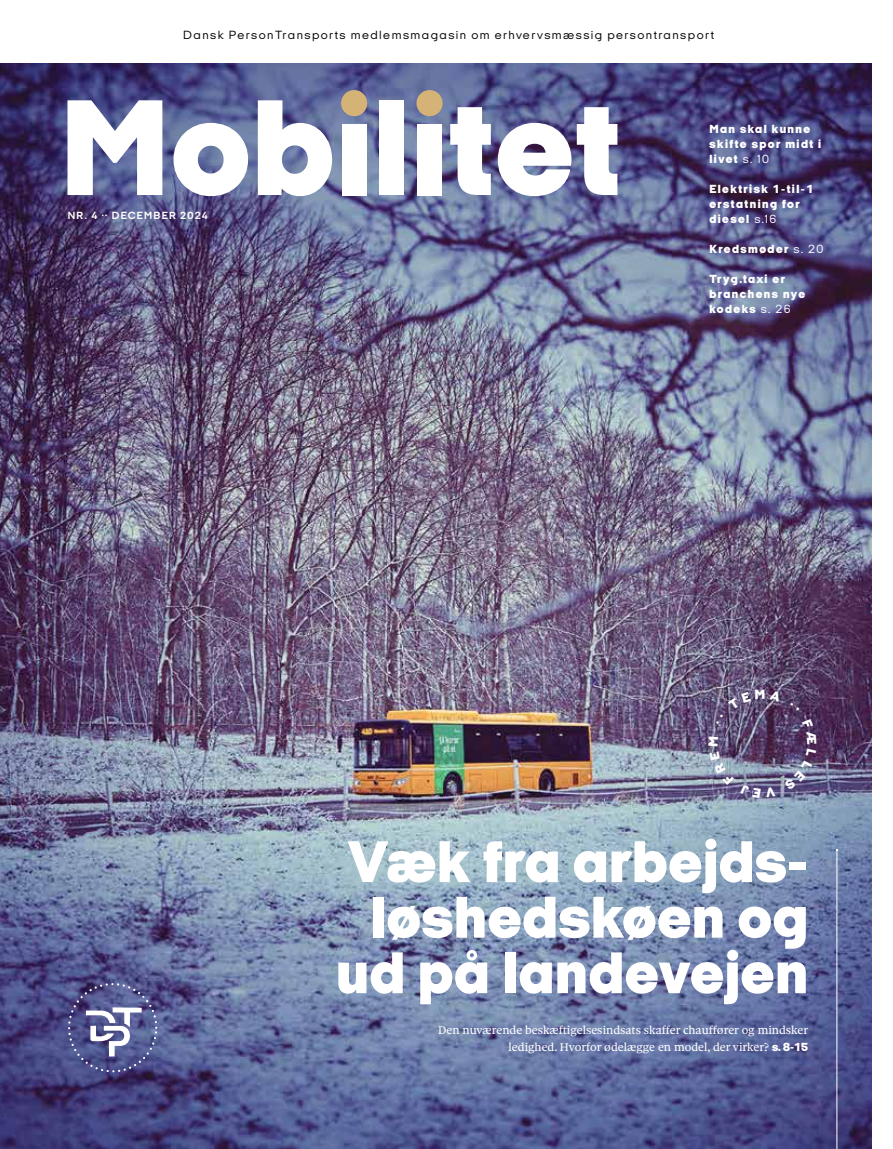
<style>
.page{position:relative;width:893px;height:1149px;background:#fff}
.page>*{position:absolute;margin:0;border:0;box-sizing:border-box;transform-origin:0 0}
.t1{font:900 60px/55.5px "Italian Plate No 2 Expanded";letter-spacing:.02em;color:#fff;text-align:center}
.t2{font:900 12px/15px "Italian Plate No 2 Expanded";letter-spacing:.12em;color:#fff}
.t3{font:300 12px/16.5px "Sole Serif Small Caption";color:#fff;text-align:right}
.t4{font:12px "Italian Plate No 2 Expanded";letter-spacing:.12em;color:#000}
.t5{font:700 10.5px "Italian Plate No 2 Expanded";letter-spacing:.12em;color:#fff}
.s1{font-weight:400}
.s2{font-family:"Italian Plate No 2 Expanded";font-weight:900}
</style>
<div class="page">
<img style="left:0;top:64px;width:872px;height:1084px">
<svg style="left:68px;top:982px;width:89px;height:89px;background:#66699a"></svg>
<hr style="left:837px;top:850px;width:1px;height:298px;background:#fff">
<svg style="left:68px;top:100px;width:94px;height:95px"></svg>
<svg style="left:174px;top:123px;width:74px;height:73px"></svg>
<svg style="left:258px;top:100px;width:74px;height:96px"></svg>
<div style="left:342px;top:124px;width:24px;height:71px;background:#fff"></div>
<div style="left:380px;top:100px;width:24px;height:95px;background:#fff"></div>
<div style="left:417px;top:124px;width:25px;height:71px;background:#fff"></div>
<svg style="left:450px;top:107px;width:41px;height:88px"></svg>
<svg style="left:498px;top:123px;width:73px;height:73px"></svg>
<svg style="left:577px;top:107px;width:40px;height:88px"></svg>
<div style="left:416px;top:90px;width:27px;height:26px;background:#d5b376;border-radius:50%"></div>
<div style="left:341px;top:90px;width:26px;height:26px;background:#d5b376;border-radius:50%"></div>
<img style="left:708px;top:689px;width:108px;height:108px">
<p class="t4" style="left:183px;top:26px;width:532px">Dansk PersonTransports medlemsmagasin om erhvervsmæssig persontransport</p>
<p class="t5" style="left:68px;top:208px;width:142px">NR. 4 ·· DECEMBER 2024</p>
<p class="t2" style="left:709px;top:122px;width:113px">Man skal kunne skifte spor midt i livet <span class="s1">s. 10</span></p>
<p class="t2" style="left:709px;top:182px;width:105px">Elektrisk 1-til-1 erstatning for diesel <span class="s1">s.16</span></p>
<p class="t2" style="left:709px;top:242px;width:116px">Kredsmøder <span class="s1">s. 20</span></p>
<p class="t2" style="left:709px;top:272px;width:97px">Tryg.taxi er branchens nye kodeks <span class="s1">s. 26</span></p>
<h1 class="t1" style="left:336px;top:833px;width:473px">Væk fra arbejds&shy;løshedskøen og ud på landevejen</h1>
<p class="t3" style="left:438px;top:1020px;width:371px">Den nuværende beskæftigelsesindsats skaffer chauffører og mindsker ledighed. Hvorfor ødelægge en model, der virker? <span class="s2">s. 8-15</span></p>
</div>
